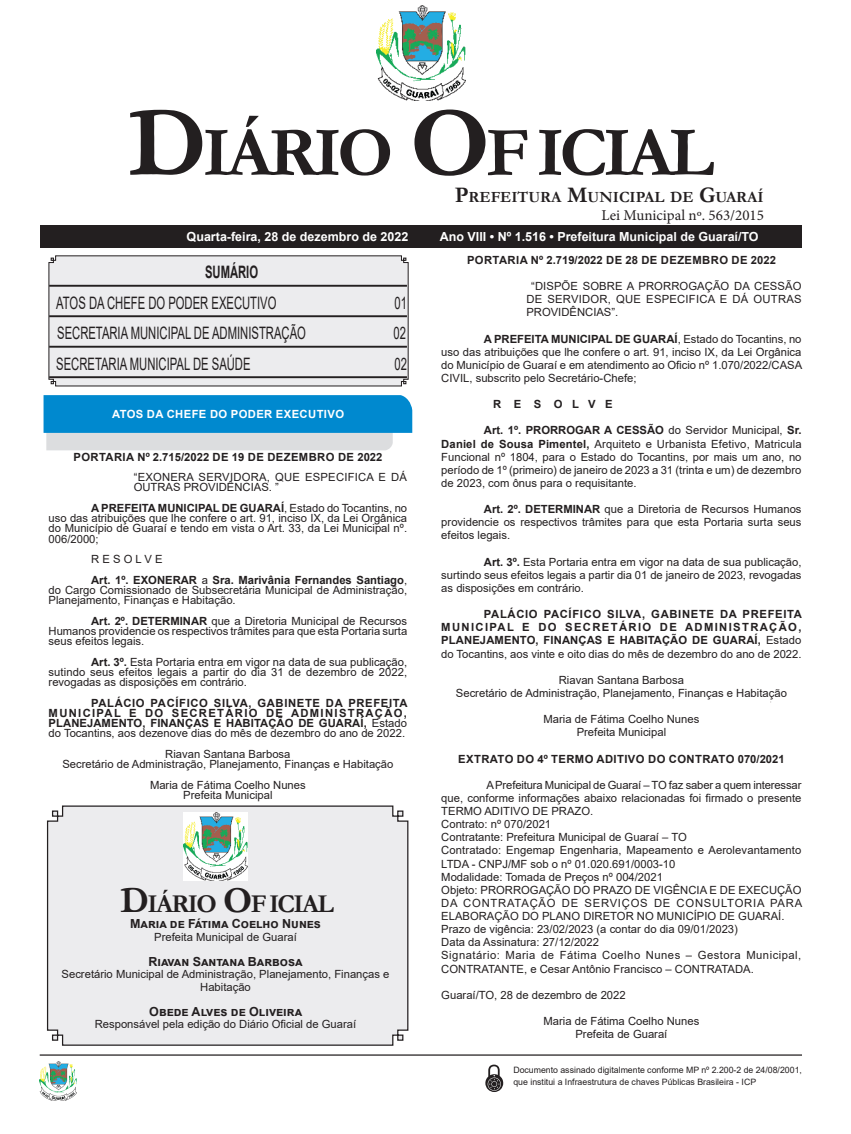
<style>
.page{position:relative;width:851px;height:1134px;background:#fff}
.page>*{position:absolute;margin:0;border:0;box-sizing:border-box;transform-origin:0 0}
.CORPO_DE_TEXTO{font:700 70.88px "Garamond";letter-spacing:-.06em;color:#231f20}
.CORPO_DE_TEXTO-2{font:700 25.88px "Garamond";letter-spacing:-.06em;color:#231f20}
.Nome_Secretário{font:17.12px "Arial";color:#231f20;scale:.66 1}
.Nome_Secretário-2{font:700 17.12px "Arial";color:#231f20;scale:.66 1}
.CORPO_DE_TEXTO-3{font:700 15.62px "Garamond";color:#231f20}
.t1{font:15px "Minion Pro";color:#231f20}
.t2{font:700 12.5px "Arial";color:#fff}
.Assinatura{font:700 12.5px "Arial";color:#231f20}
.CORPO_DE_TEXTO-4{font:11.25px/13.1px "Arial";color:#231f20;text-align:justify}
.SEM_PARAGRAFO{font:11.25px/13.1px "Arial";color:#231f20;text-align:justify}
.Assinatura-2{font:11.25px/12.5px "Arial";color:#231f20;text-align:center}
.CORPO_DE_TEXTO-5{font:700 11.25px/10.2px "Arial";letter-spacing:.01em;color:#231f20;text-align:justify}
.EMENTA{font:11.25px/13.1px "Arial";letter-spacing:.02em;color:#231f20}
.TITULOS{font:700 11.25px "Arial";letter-spacing:.035em;color:#231f20}
.SEM_PARAGRAFO-2{font:11.25px/13.1px "Arial";letter-spacing:.04em;color:#231f20}
.Chancela2{font:700 11.25px "Arial";letter-spacing:.035em;color:#fff}
.CORPO_DE_TEXTO-6{font:8.75px/12.5px "Arial";color:#231f20}
.s1{font-size:101.25px}
.s2{font-size:22.38px}
.s3{font-weight:700}
.s4{font-weight:400}
.s5{font-size:36.88px}
</style>
<div class="page">
<div style="left:40px;top:225px;width:761px;height:22px;background:#231f20"></div>
<hr style="left:40px;top:1054px;width:761px;height:2px;background:#231f20">
<img style="left:376px;top:5px;width:89px;height:95px">
<img style="left:40px;top:1061px;width:37px;height:39px">
<svg style="left:485px;top:1065px;width:18px;height:27px"></svg>
<div style="left:46px;top:805px;width:363px;height:241px;background:#ececee"></div>
<img style="left:183px;top:812px;width:64px;height:68px">
<svg style="left:48px;top:255px;width:360px;height:131px;background:#dddcde"></svg>
<svg style="left:44px;top:395px;width:368px;height:55px;background:#46a4d4"></svg>
<p class="CORPO_DE_TEXTO" style="left:128px;top:105px;width:587px"><span class="s1">D</span>IÁRIO <span class="s1">O</span>F ICIAL</p>
<p class="CORPO_DE_TEXTO-3" style="left:455px;top:186px;width:310px"><span class="s2">P</span>REFEITURA <span class="s2">M</span>UNICIPAL DE <span class="s2">G</span>UARAÍ</p>
<p class="t1" style="left:601px;top:205px;width:164px">Lei Municipal nº. 563/2015</p>
<p class="t2" style="left:187px;top:228px;width:223px">Quarta-feira, 28 de dezembro de 2022</p>
<p class="t2" style="left:439px;top:228px;width:320px">Ano VIII • Nº 1.516 • Prefeitura Municipal de Guaraí/TO</p>
<p class="Nome_Secretário-2" style="left:205px;top:260px;width:82px">SUMÁRIO</p>
<p class="Nome_Secretário" style="left:56px;top:291px;width:335px">ATOS DA CHEFE DO PODER EXECUTIVO</p>
<p class="Nome_Secretário" style="left:394px;top:291px;width:20px">01</p>
<p class="Nome_Secretário" style="left:57px;top:321px;width:378px">SECRETARIA MUNICIPAL DE ADMINISTRAÇÃO</p>
<p class="Nome_Secretário" style="left:393px;top:321px;width:20px">02</p>
<p class="Nome_Secretário" style="left:56px;top:352px;width:296px">SECRETARIA MUNICIPAL DE SAÚDE</p>
<p class="Nome_Secretário" style="left:394px;top:352px;width:20px">02</p>
<p class="Chancela2" style="left:112px;top:406px;width:233px">ATOS DA CHEFE DO PODER EXECUTIVO</p>
<p class="TITULOS" style="left:73px;top:449px;width:310px">PORTARIA Nº 2.715/2022 DE 19 DE DEZEMBRO DE 2022</p>
<p class="EMENTA" style="left:134px;top:472px;width:275px;line-height:10.2px">“EXONERA SERVIDORA, QUE ESPECIFICA E DÁ<br>OUTRAS PROVIDÊNCIAS. ”</p>
<p class="CORPO_DE_TEXTO-4" style="left:49px;top:503px;width:360px;line-height:10.2px;text-indent:43px"><span class="s3">A PREFEITA MUNICIPAL DE GUARAÍ</span>, Estado do Tocantins, no uso das atribuições que lhe confere o art. 91, inciso IX, da Lei Orgânica do Município de Guaraí e tendo em vista o Art. 33, da Lei Municipal nº.<br>006/2000;</p>
<p class="CORPO_DE_TEXTO-4" style="left:91px;top:552px;width:73px">R E S O L V E</p>
<p class="CORPO_DE_TEXTO-4" style="left:49px;top:574px;width:360px;line-height:10.2px;text-indent:43px"><span class="s3">Art. 1º. EXONERAR</span> a <span class="s3">Sra. Marivânia Fernandes Santiago</span>, do Cargo Comissionado de Subsecretária Municipal de Administração, Planejamento, Finanças e Habitação.</p>
<p class="CORPO_DE_TEXTO-4" style="left:49px;top:615px;width:360px;line-height:10.2px;text-indent:43px"><span class="s3">Art. 2º. DETERMINAR</span> que a Diretoria Municipal de Recursos Humanos providencie os respectivos trâmites para que esta Portaria surta seus efeitos legais.</p>
<p class="CORPO_DE_TEXTO-4" style="left:49px;top:656px;width:360px;line-height:10.2px;text-indent:43px"><span class="s3">Art. 3º.</span> Esta Portaria entra em vigor na data de sua publicação, sutindo seus efeitos legais a partir do dia 31 de dezembro de 2022, revogadas as disposições em contrário.</p>
<p class="CORPO_DE_TEXTO-5" style="left:49px;top:698px;width:360px;text-indent:43px">PALÁCIO PACÍFICO SILVA, GABINETE DA PREFEITA MUNICIPAL E DO SECRETÁRIO DE ADMINISTRAÇÃO, PLANEJAMENTO, FINANÇAS E HABITAÇÃO DE GUARAÍ, <span class="s4">Estado do Tocantins, aos dezenove dias do mês de dezembro do ano de 2022.</span></p>
<p class="Assinatura-2" style="left:165px;top:748px;width:127px">Riavan Santana Barbosa</p>
<p class="Assinatura-2" style="left:62px;top:758px;width:332px">Secretário de Administração, Planejamento, Finanças e Habitação</p>
<p class="Assinatura-2" style="left:150px;top:778px;width:157px">Maria de Fátima Coelho Nunes</p>
<p class="Assinatura-2" style="left:183px;top:789px;width:91px">Prefeita Municipal</p>
<p class="CORPO_DE_TEXTO-2" style="left:120px;top:886px;width:215px"><span class="s5">D</span>IÁRIO <span class="s5">O</span>F ICIAL</p>
<p class="Assinatura" style="left:130px;top:915px;width:192px">Maria de Fátima Coelho Nunes</p>
<p class="Assinatura-2" style="left:154px;top:930px;width:144px">Prefeita Municipal de Guaraí</p>
<p class="Assinatura" style="left:148px;top:952px;width:155px">Riavan Santana Barbosa</p>
<p class="Assinatura-2" style="left:62px;top:968px;width:329px">Secretário Municipal de Administração, Planejamento, Finanças e<br>Habitação</p>
<p class="Assinatura" style="left:149px;top:1002px;width:154px">Obede Alves de Oliveira</p>
<p class="Assinatura-2" style="left:95px;top:1018px;width:263px">Responsável pela edição do Diário Oficial de Guaraí</p>
<p class="TITULOS" style="left:467px;top:252px;width:310px">PORTARIA Nº 2.719/2022 DE 28 DE DEZEMBRO DE 2022</p>
<p class="EMENTA" style="left:526px;top:279px;width:277px;text-align:justify;text-indent:5px">“DISPÕE SOBRE A PRORROGAÇÃO DA CESSÃO DE SERVIDOR, QUE ESPECIFICA E DÁ OUTRAS PROVIDÊNCIAS”.</p>
<p class="CORPO_DE_TEXTO-4" style="left:441px;top:332px;width:362px;text-indent:43px"><span class="s3">A PREFEITA MUNICIPAL DE GUARAÍ</span>, Estado do Tocantins, no uso das atribuições que lhe confere o art. 91, inciso IX, da Lei Orgânica do Município de Guaraí e em atendimento ao Oficio nº 1.070/2022/CASA CIVIL, subscrito pelo Secretário-Chefe;</p>
<p class="CORPO_DE_TEXTO-5" style="left:493px;top:399px;width:121px">R E S O L V E</p>
<p class="CORPO_DE_TEXTO-4" style="left:441px;top:424px;width:362px;text-indent:43px"><span class="s3">Art. 1º. PRORROGAR A CESSÃO</span> do Servidor Municipal, <span class="s3">Sr.<br>Daniel de Sousa Pimentel,</span> Arquiteto e Urbanista Efetivo, Matricula Funcional nº 1804, para o Estado do Tocantins, por mais um ano, no período de 1º (primeiro) de janeiro de 2023 a 31 (trinta e um) de dezembro de 2023, com ônus para o requisitante.</p>
<p class="CORPO_DE_TEXTO-4" style="left:441px;top:503px;width:361px;text-indent:43px"><span class="s3">Art. 2º. DETERMINAR</span> que a Diretoria de Recursos Humanos providencie os respectivos trâmites para que esta Portaria surta seus efeitos legais.</p>
<p class="CORPO_DE_TEXTO-4" style="left:441px;top:555px;width:361px;text-indent:43px"><span class="s3">Art. 3º.</span> Esta Portaria entra em vigor na data de sua publicação, surtindo seus efeitos legais a partir dia 01 de janeiro de 2023, revogadas as disposições em contrário.</p>
<p class="CORPO_DE_TEXTO-5" style="left:441px;top:608px;width:362px;line-height:13.1px;text-indent:43px">PALÁCIO PACÍFICO SILVA, GABINETE DA PREFEITA MUNICIPAL E DO SECRETÁRIO DE ADMINISTRAÇÃO, PLANEJAMENTO, FINANÇAS E HABITAÇÃO DE GUARAÍ, <span class="s4">Estado do Tocantins, aos vinte e oito dias do mês de dezembro do ano de 2022.</span></p>
<p class="Assinatura-2" style="left:558px;top:673px;width:127px">Riavan Santana Barbosa</p>
<p class="Assinatura-2" style="left:456px;top:687px;width:332px">Secretário de Administração, Planejamento, Finanças e Habitação</p>
<p class="Assinatura-2" style="left:543px;top:713px;width:157px">Maria de Fátima Coelho Nunes</p>
<p class="Assinatura-2" style="left:576px;top:726px;width:91px">Prefeita Municipal</p>
<p class="TITULOS" style="left:458px;top:751px;width:328px">EXTRATO DO 4º TERMO ADITIVO DO CONTRATO 070/2021</p>
<p class="SEM_PARAGRAFO" style="left:441px;top:778px;width:361px;text-indent:45px">A Prefeitura Municipal de Guaraí – TO faz saber a quem interessar que, conforme informações abaixo relacionadas foi firmado o presente TERMO ADITIVO DE PRAZO.</p>
<p class="SEM_PARAGRAFO" style="left:441px;top:818px;width:111px">Contrato: nº 070/2021</p>
<p class="SEM_PARAGRAFO" style="left:441px;top:831px;width:247px">Contratante: Prefeitura Municipal de Guaraí – TO</p>
<p class="SEM_PARAGRAFO" style="left:441px;top:844px;width:361px">Contratado: Engemap Engenharia, Mapeamento e Aerolevantamento<br>LTDA - CNPJ/MF sob o nº 01.020.691/0003-10</p>
<p class="SEM_PARAGRAFO" style="left:441px;top:870px;width:223px">Modalidade: Tomada de Preços nº 004/2021</p>
<p class="SEM_PARAGRAFO" style="left:441px;top:883px;width:362px">Objeto: PRORROGAÇÃO DO PRAZO DE VIGÊNCIA E DE EXECUÇÃO DA CONTRATAÇÃO DE SERVIÇOS DE CONSULTORIA PARA ELABORAÇÃO DO PLANO DIRETOR NO MUNICÍPIO DE GUARAÍ.</p>
<p class="SEM_PARAGRAFO" style="left:441px;top:923px;width:298px">Prazo de vigência: 23/02/2023 (a contar do dia 09/01/2023)</p>
<p class="SEM_PARAGRAFO" style="left:441px;top:936px;width:159px">Data da Assinatura: 27/12/2022</p>
<p class="SEM_PARAGRAFO-2" style="left:441px;top:949px;width:361px">Signatário: Maria de Fátima Coelho Nunes – Gestora Municipal,<br>CONTRATANTE, e Cesar Antônio Francisco – CONTRATADA.</p>
<p class="SEM_PARAGRAFO" style="left:441px;top:988px;width:186px">Guaraí/TO, 28 de dezembro de 2022</p>
<p class="Assinatura-2" style="left:543px;top:1015px;width:157px">Maria de Fátima Coelho Nunes</p>
<p class="Assinatura-2" style="left:575px;top:1028px;width:93px">Prefeita de Guaraí</p>
<p class="CORPO_DE_TEXTO-6" style="left:513px;top:1063px;width:290px">Documento assinado digitalmente conforme MP nº 2.200-2 de 24/08/2001, que institui a Infraestrutura de chaves Públicas Brasileira - ICP</p>
</div>
